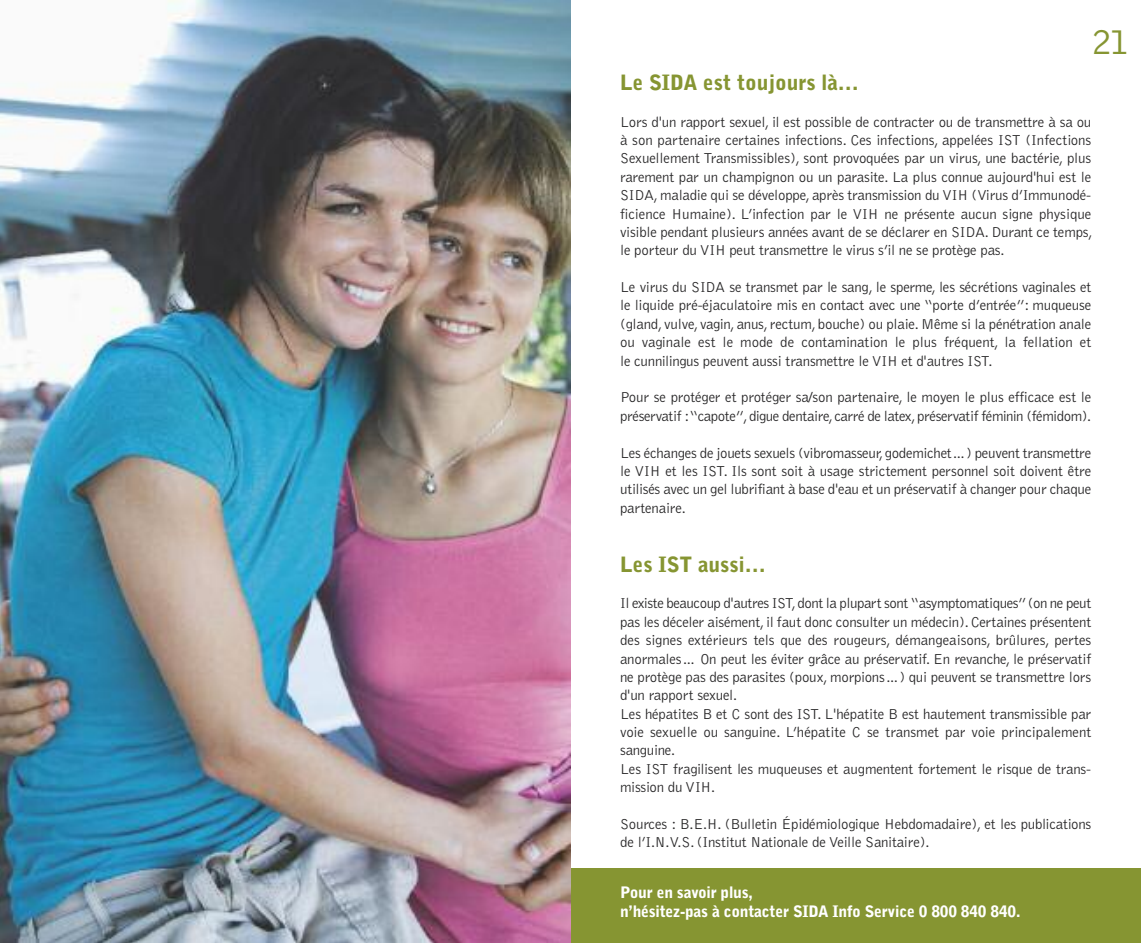
<style>
.page{position:relative;width:1141px;height:943px;background:#fff}
.page>*{position:absolute;margin:0;border:0;box-sizing:border-box;transform-origin:0 0}
.t1{font:300 38.5px "Bell Gothic";color:#869532}
.t2{font:900 21px "Bell Gothic";color:#869532}
.t3{font:900 15.75px/19.1px "Bell Gothic";letter-spacing:-.015em;color:#fff}
.t4{font:300 14.88px/18.4px "Bell Gothic";letter-spacing:-.015em;color:#272627;text-align:justify}
</style>
<div class="page">
<div style="left:570px;top:868px;width:571px;height:75px;background:#869532"></div>
<img style="left:0;top:0;width:570px;height:943px">
<h1 class="t1" style="left:1091px;top:27px;width:40px">21</h1>
<h2 class="t2" style="left:620px;top:74px;width:240px">Le SIDA est toujours là…</h2>
<p class="t4" style="left:620px;top:113px;width:474px">Lors d'un rapport sexuel, il est possible de contracter ou de transmettre à sa ou à son partenaire certaines infections. Ces infections, appelées IST (Infections Sexuellement Transmissibles), sont provoquées par un virus, une bactérie, plus rarement par un champignon ou un parasite. La plus connue aujourd'hui est le SIDA, maladie qui se développe, après transmission du VIH (Virus d’Immunodé&shy;ficience Humaine). L’infection par le VIH ne présente aucun signe physique visible pendant plusieurs années avant de se déclarer en SIDA. Durant ce temps, le porteur du VIH peut transmettre le virus s’il ne se protège pas.</p>
<p class="t4" style="left:620px;top:279px;width:473px">Le virus du SIDA se transmet par le sang, le sperme, les sécrétions vaginales et le liquide pré-éjaculatoire mis en contact avec une “porte d’entrée”: muqueuse (gland, vulve, vagin, anus,rectum, bouche) ou plaie.Même si la pénétration anale ou vaginale est le mode de contamination le plus fréquent, la fellation et le cunnilingus peuvent aussi transmettre le VIH et d'autres IST.</p>
<p class="t4" style="left:620px;top:389px;width:473px">Pour se protéger et protéger sa/son partenaire, le moyen le plus efficace est le préservatif :“capote”,digue dentaire,carré de latex,préservatif féminin (fémidom).</p>
<p class="t4" style="left:620px;top:444px;width:473px">Les échanges de jouets sexuels (vibromasseur,godemichet…) peuvent transmettre le VIH et les IST. Ils sont soit à usage strictement personnel soit doivent être utilisés avec un gel lubrifiant à base d'eau et un préservatif à changer pour chaque partenaire.</p>
<h2 class="t2" style="left:620px;top:556px;width:147px">Les IST aussi…</h2>
<p class="t4" style="left:620px;top:595px;width:473px;text-align:left">Il existe beaucoup d'autres IST,dont la plupart sont “asymptomatiques”(on ne peut pas les déceler aisément,il faut donc consulter un médecin).Certaines présentent des signes extérieurs tels que des rougeurs, démangeaisons, brûlures, pertes anormales… On peut les éviter grâce au préservatif. En revanche, le préservatif ne protège pas des parasites (poux, morpions…) qui peuvent se transmettre lors d'un rapport sexuel.<br>Les hépatites B et C sont des IST. L'hépatite B est hautement transmissible par voie sexuelle ou sanguine. L’hépatite C se transmet par voie principalement sanguine.<br>Les IST fragilisent les muqueuses et augmentent fortement le risque de trans&shy;mission du VIH.</p>
<p class="t4" style="left:620px;top:815px;width:473px">Sources : B.E.H. (Bulletin Épidémiologique Hebdomadaire), et les publications de l’I.N.V.S. (Institut Nationale de Veille Sanitaire).</p>
<p class="t3" style="left:620px;top:883px;width:402px">Pour en savoir plus,<br>n’hésitez-pas à contacter SIDA Info Service 0 800 840 840.</p>
</div>
